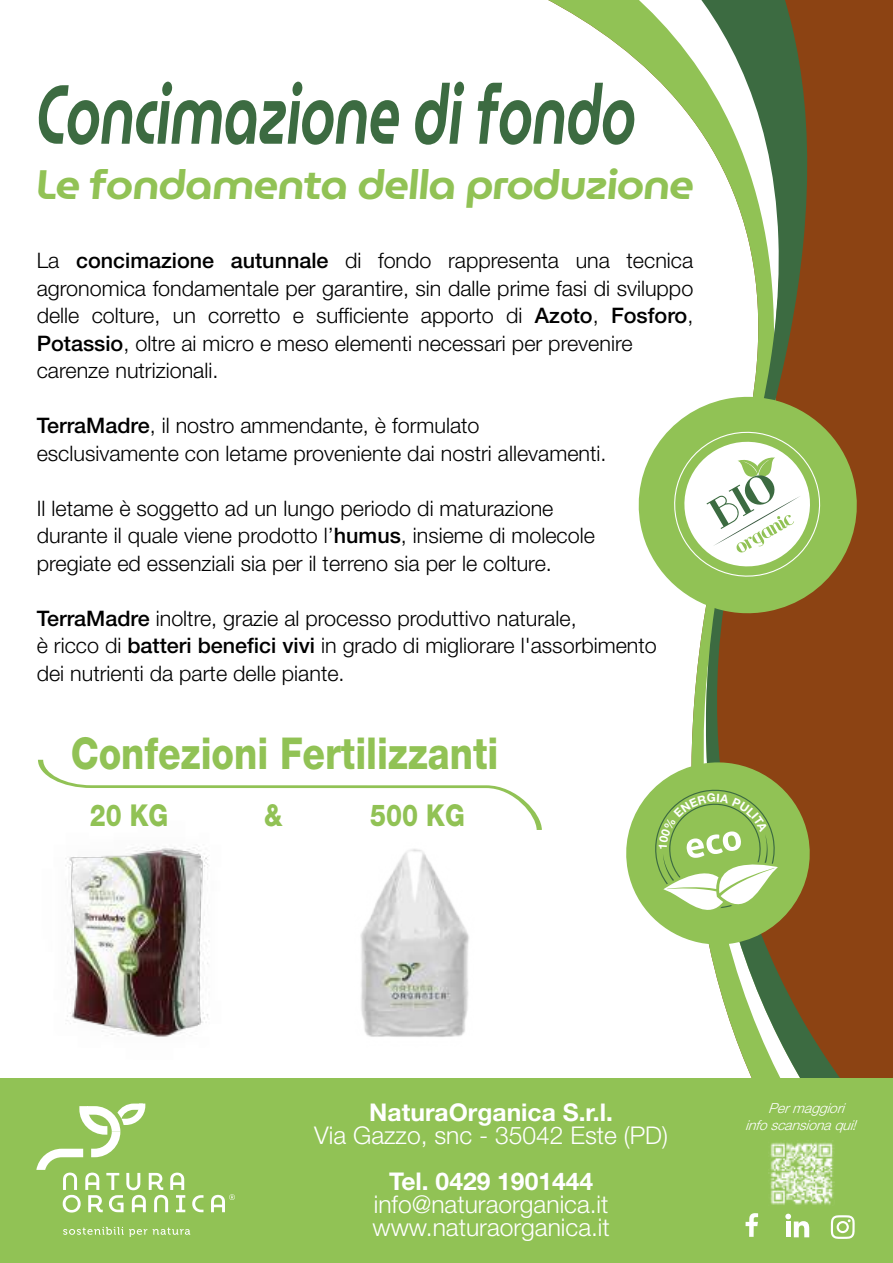
<style>
.page{position:relative;width:893px;height:1263px;background:#fff}
.page>*{position:absolute;margin:0;border:0;box-sizing:border-box;transform-origin:0 0}
.t1{font:600 83.55px "Museo Moderno";color:#3c6b41;scale:.68 1}
.t2{font:800 43.95px "Helvetica Neue LT Std";color:#91c255;scale:.84 1}
.t3{font:600 41.1px "Museo Moderno";color:#91c255;scale:1.09 1}
.t4{font:800 30.15px "Helvetica Neue LT Std";color:#91c255;scale:.84 1}
.t5{font:300 24.45px/23px "Helvetica Neue LT Std";color:#fff}
.t6{font:700 24.45px "Helvetica Neue LT Std";color:#fff}
.t7{font:300 21.45px/27.5px "Helvetica Neue LT Std";color:#000}
.t8{font:italic 300 13.8px/16.5px "Helvetica Neue LT Std";color:#fff}
.s1{font-weight:500}
</style>
<div class="page">
<div style="left:832px;top:0;width:61px;height:601px;background:#8c4313"></div>
<svg style="left:691px;top:601px;width:202px;height:161px;fill:#91c255"></svg>
<svg style="left:704px;top:607px;width:189px;height:471px;background:#8e5c2d"></svg>
<svg style="left:555px;top:0;width:277px;height:396px"></svg>
<svg style="left:638px;top:396px;width:228px;height:218px;fill:#91c255"></svg>
<svg style="left:667px;top:425px;width:161px;height:160px"></svg>
<div style="left:0;top:1078px;width:893px;height:185px;background:#91c255"></div>
<svg style="left:746px;top:1213px;width:12px;height:24px"></svg>
<svg style="left:831px;top:1215px;width:24px;height:24px"></svg>
<svg style="left:785px;top:1214px;width:24px;height:23px"></svg>
<img style="left:770px;top:1140px;width:64px;height:65px">
<svg style="left:38px;top:760px;width:504px;height:70px"></svg>
<svg style="left:192px;top:1195px;width:11px;height:17px"></svg>
<svg style="left:63px;top:1227px;width:84px;height:10px"></svg>
<svg style="left:153px;top:1227px;width:37px;height:8px"></svg>
<svg style="left:36px;top:1103px;width:149px;height:109px"></svg>
<svg style="left:211px;top:1194px;width:24px;height:18px"></svg>
<img style="left:318px;top:795px;width:197px;height:242px">
<img style="left:38px;top:785px;width:220px;height:252px">
<svg style="left:626px;top:762px;width:192px;height:182px"></svg>
<h1 class="t1" style="left:34px;top:51px;width:903px">Concimazione difondo</h1>
<h3 class="t3" style="left:35px;top:154px;width:610px">Le fondamenta della produzione</h3>
<p class="t7" style="left:37px;top:246px;width:658px">La <span class="s1">concimazione autunnale</span> di fondo rappresenta una tecnica agronomica fondamentale per garantire, sin dalle prime fasi di sviluppo delle colture, un corretto e sufficiente apporto di <span class="s1">Azoto</span>, <span class="s1">Fosforo</span>, <span class="s1">Potassio</span>, oltre ai micro e meso elementi necessari per prevenire carenze nutrizionali.</p>
<p class="t7" style="left:37px;top:411px;width:571px"><span class="s1">TerraMadre</span>, il nostro ammendante, è formulato esclusivamente con letame proveniente dai nostri allevamenti.</p>
<p class="t7" style="left:37px;top:494px;width:560px">Il letame è soggetto ad un lungo periodo di maturazione durante il quale viene prodotto l’<span class="s1">humus</span>, insieme di molecole pregiate ed essenziali sia per il terreno sia per le colture.</p>
<p class="t7" style="left:37px;top:604px;width:622px"><span class="s1">TerraMadre</span> inoltre, grazie al processo produttivo naturale,<br>è ricco di <span class="s1">batteri benefici vivi</span> in grado di migliorare l'assorbimento dei nutrienti da parte delle piante.</p>
<h2 class="t2" style="left:71px;top:727px;width:511px">Confezioni Fertilizzanti</h2>
<h3 class="t4" style="left:90px;top:797px;width:95px">20 KG</h3>
<h3 class="t4" style="left:264px;top:797px;width:23px">&amp;</h3>
<h3 class="t4" style="left:370px;top:797px;width:114px">500 KG</h3>
<p class="t6" style="left:369px;top:1097px;width:245px">NaturaOrganica S.r.l.</p>
<p class="t5" style="left:314px;top:1123px;width:355px">Via Gazzo, snc - 35042 Este (PD)</p>
<p class="t6" style="left:389px;top:1166px;width:206px">Tel. 0429 1901444</p>
<p class="t5" style="left:372px;top:1192px;width:239px">info@naturaorganica.it www.naturaorganica.it</p>
<p class="t8" style="left:745px;top:1100px;width:117px;text-indent:23px">Permaggiori infoscansionaqui!</p>
</div>
